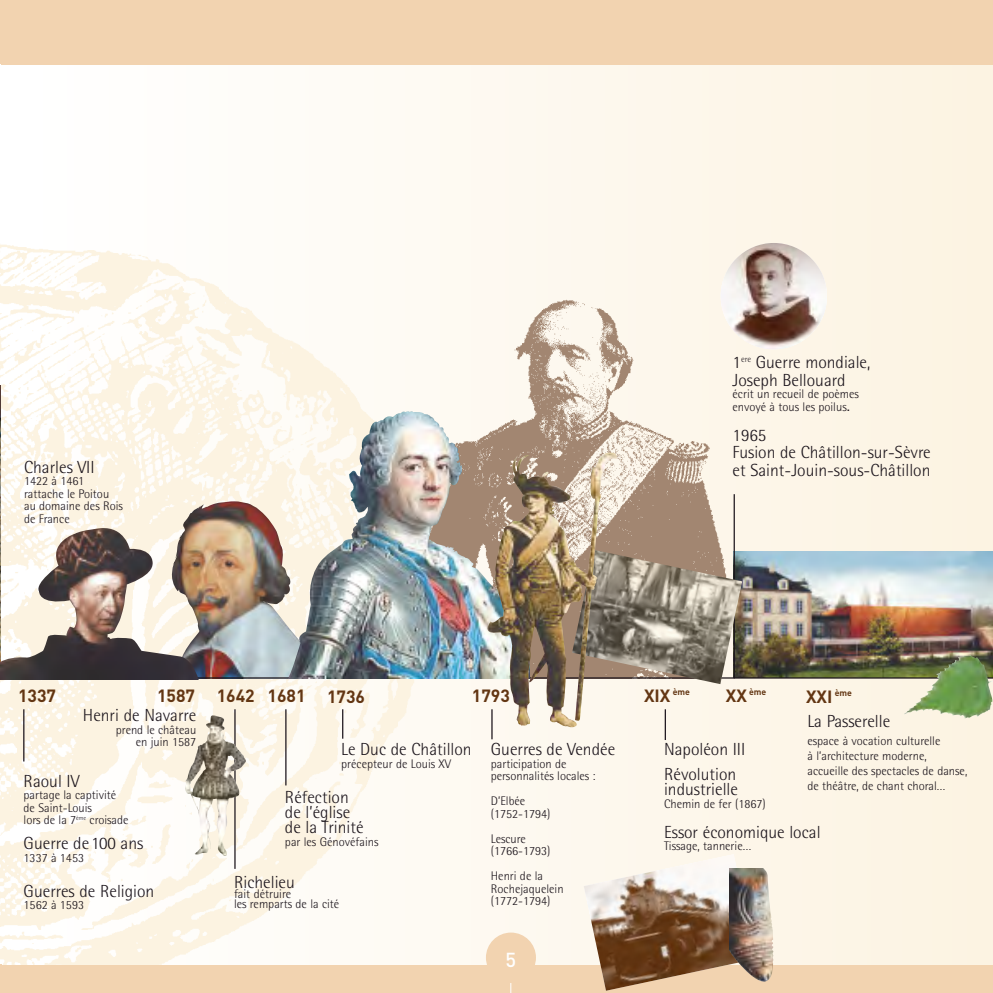
<style>
.page{position:relative;width:993px;height:993px;background:#fff}
.page>*{position:absolute;margin:0;border:0;box-sizing:border-box;transform-origin:0 0}
.t1{font:500 20px "DIN";color:#fff}
.t2{font:300 17.5px/17.5px "Rotis Semi Sans";color:#1b141b}
.t3{font:700 17.5px "DIN";color:#633613}
.t4{font:300 12.5px/12.5px "Rotis Semi Sans";color:#1b141b}
.t5{font:700 8.75px "DIN";color:#633613}
.s1{font-size:17.5px}
</style>
<div class="page">
<div style="left:26px;top:0;width:966px;height:992px;background:linear-gradient(to right,#fffefe,#fcf3e2)"></div>
<img style="left:720px;top:243px;width:106px;height:106px;border-radius:50%">
<img style="left:742px;top:551px;width:250px;height:126px">
<img style="left:434px;top:289px;width:298px;height:260px">
<img style="left:0;top:193px;width:434px;height:771px">
<div style="left:0;top:964px;width:992px;height:28px;background:#f2d3b0"></div>
<div style="left:1px;top:0;width:991px;height:64px;background:#f2d3b0"></div>
<hr style="left:0;top:0;width:1px;height:64px;background:#f2d3b0">
<svg style="left:342px;top:709px;width:1px;height:29px"></svg>
<hr style="left:491px;top:709px;width:1px;height:30px;background:#1b141b">
<hr style="left:234px;top:709px;width:1px;height:159px;background:#1b141b">
<hr style="left:23px;top:709px;width:1px;height:52px;background:#1b141b">
<hr style="left:285px;top:709px;width:1px;height:76px;background:#1b141b">
<hr style="left:664px;top:709px;width:1px;height:30px;background:#1b141b">
<hr style="left:733px;top:494px;width:1px;height:184px;background:#1b141b">
<img style="left:169px;top:501px;width:119px;height:176px">
<hr style="left:3px;top:677px;width:989px;height:1px;background:#1b141b">
<img style="left:0;top:385px;width:1px;height:142px">
<img style="left:0;top:527px;width:200px;height:152px">
<img style="left:185px;top:715px;width:60px;height:140px">
<img style="left:288px;top:410px;width:241px;height:268px">
<img style="left:583px;top:854px;width:172px;height:136px">
<img style="left:729px;top:867px;width:44px;height:114px">
<div style="left:486px;top:932px;width:50px;height:50px;background:#f2d3b0;border-radius:50%"></div>
<img style="left:616px;top:549px;width:126px;height:135px">
<img style="left:487px;top:452px;width:129px;height:275px">
<img style="left:904px;top:654px;width:88px;height:64px">
<h2 class="t2" style="left:24px;top:459px;width:72px">Charles VII</h2>
<p class="t4" style="left:24px;top:475px;width:100px">1422 à 1461 rattache le Poitou au domaine des Rois de France</p>
<h2 class="t2" style="left:732px;top:355px;width:139px">1<sup>ere</sup> Guerre mondiale,<br>Joseph Bellouard</h2>
<p class="t4" style="left:732px;top:388px;width:128px">écrit un recueil de poèmes envoyé à tous les poilus<span class="s1">.</span></p>
<h2 class="t2" style="left:732px;top:427px;width:200px">1965<br>Fusion de Châtillon-sur-Sèvre et Saint-Jouin-sous-Châtillon</h2>
<h2 class="t3" style="left:18px;top:685px;width:40px">1337</h2>
<h2 class="t3" style="left:157px;top:685px;width:209px">1587 1642 1681 1736</h2>
<p class="t5" style="left:725px;top:686px;width:42px"><span class="s1">XX</span> ème</p>
<h2 class="t3" style="left:643px;top:685px;width:47px">XIX <sup>ème</sup></h2>
<h2 class="t3" style="left:472px;top:685px;width:40px">1793</h2>
<h2 class="t3" style="left:805px;top:686px;width:47px">XXI <sup>ème</sup></h2>
<h2 class="t2" style="left:83px;top:708px;width:115px">Henri de Navarre</h2>
<p class="t4" style="left:116px;top:724px;width:82px;text-align:right">prend le château en juin 1587</p>
<h2 class="t2" style="left:24px;top:773px;width:57px">Raoul IV</h2>
<p class="t4" style="left:24px;top:789px;width:106px">partage la captivité de Saint-Louis<br>lors de la 7<sup>ème</sup> croisade</p>
<h2 class="t2" style="left:24px;top:836px;width:121px">Guerre de100 ans</h2>
<p class="t4" style="left:24px;top:852px;width:62px">1337 à 1453</p>
<h2 class="t2" style="left:24px;top:883px;width:132px">Guerres de Religion</h2>
<p class="t4" style="left:24px;top:899px;width:62px">1562 à 1593</p>
<h2 class="t2" style="left:341px;top:741px;width:132px">Le Duc de Châtillon</h2>
<p class="t4" style="left:341px;top:758px;width:111px">précepteur de Louis XV</p>
<h2 class="t2" style="left:285px;top:791px;width:80px;line-height:15px">Réfection de l’église de la Trinité</h2>
<p class="t4" style="left:285px;top:836px;width:95px">par les Génovéfains</p>
<h2 class="t2" style="left:234px;top:875px;width:62px">Richelieu</h2>
<p class="t4" style="left:234px;top:890px;width:107px;line-height:10px">fait détruire<br>les remparts de la cité</p>
<h2 class="t2" style="left:490px;top:741px;width:126px">Guerres de Vendée</h2>
<p class="t4" style="left:490px;top:758px;width:106px">participation de personnalités locales :</p>
<p class="t4" style="left:490px;top:795px;width:61px">D’Elbée (1752-1794)</p>
<p class="t4" style="left:490px;top:833px;width:61px">Lescure (1766-1793)</p>
<p class="t4" style="left:490px;top:870px;width:74px">Henri de la<br>Rochejaquelein (1772-1794)</p>
<h1 class="t1" style="left:505px;top:947px;width:12px">5</h1>
<h2 class="t2" style="left:807px;top:714px;width:84px">La Passerelle</h2>
<p class="t4" style="left:807px;top:734px;width:161px;line-height:15px">espace à vocation culturelle<br>à l’architecture moderne, accueille des spectacles de danse, de théâtre, de chant choral…</p>
<h2 class="t2" style="left:663px;top:738px;width:83px;line-height:25px">Napoléon III<br>Révolution</h2>
<h2 class="t2" style="left:663px;top:781px;width:75px">industrielle</h2>
<p class="t4" style="left:663px;top:798px;width:103px">Chemin de fer (1867)</p>
<h2 class="t2" style="left:663px;top:824px;width:158px">Essor économique local</h2>
<p class="t4" style="left:663px;top:840px;width:89px">Tissage, tannerie…</p>
</div>
